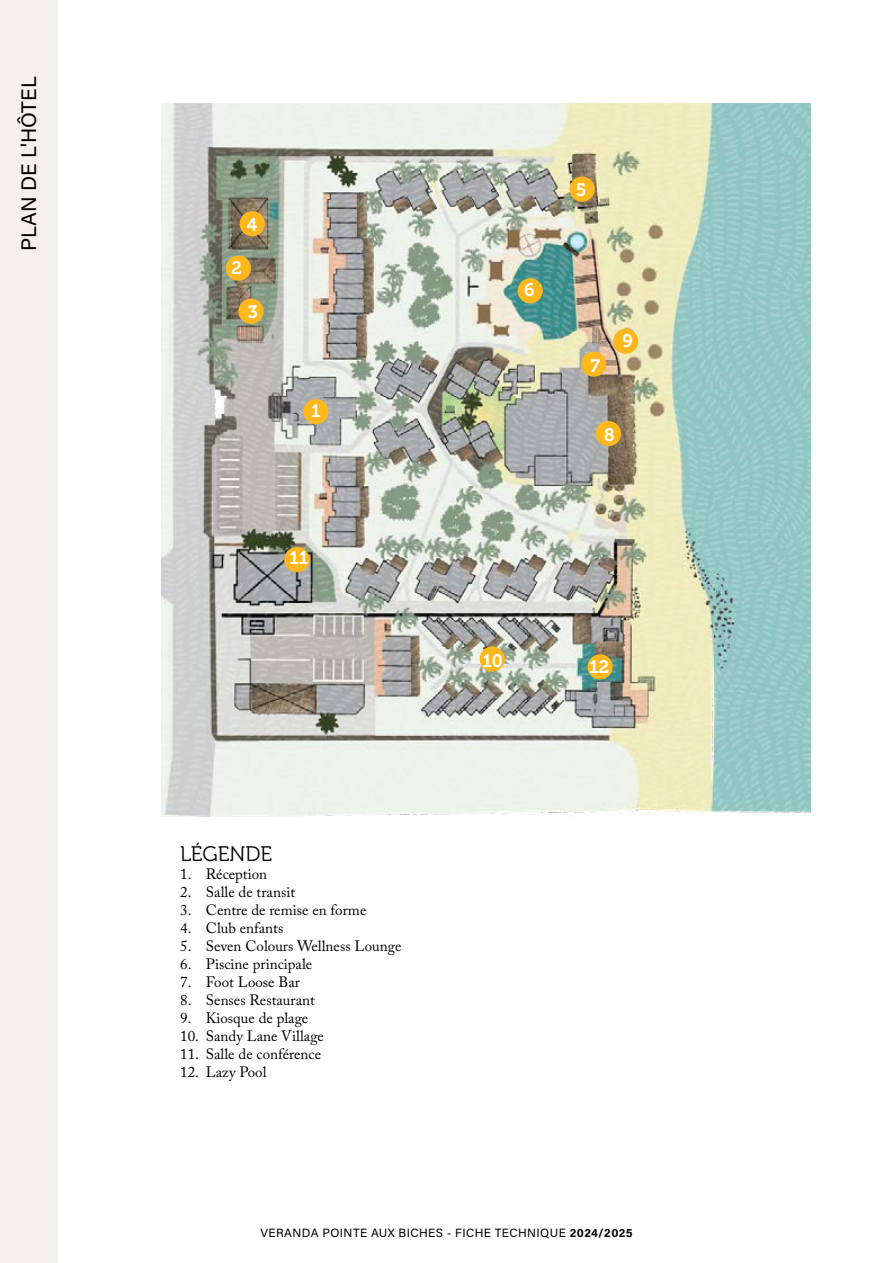
<style>
.page{position:relative;width:893px;height:1263px;background:#fff}
.page>*{position:absolute;margin:0;border:0;box-sizing:border-box;transform-origin:0 0}
.t1{font:21px "Acumin Variable Concept";color:#000}
.t2{font:21px "Museo 300";color:#000}
.t3{font:18px "Museo 700";color:#fff}
.t4{font:15px "Adobe Caslon Pro";color:#000}
.t5{font:12px "Acumin Variable Concept";letter-spacing:.03em;color:#000}
</style>
<div class="page">
<div style="left:0;top:0;width:57px;height:1263px;background:#f4f1ed"></div>
<img style="left:162px;top:103px;width:649px;height:713px">
<div style="left:587px;top:654px;width:26px;height:25px;background:#ffb71e;border-radius:50%"></div>
<div style="left:240px;top:211px;width:25px;height:25px;background:#ffb71e;border-radius:50%"></div>
<div style="left:226px;top:256px;width:25px;height:25px;background:#ffb71e;border-radius:50%"></div>
<div style="left:569px;top:177px;width:26px;height:25px;background:#ffb71e;border-radius:50%"></div>
<div style="left:238px;top:299px;width:26px;height:25px;background:#ffb71e;border-radius:50%"></div>
<div style="left:303px;top:399px;width:25px;height:25px;background:#ffb71e;border-radius:50%"></div>
<div style="left:518px;top:278px;width:25px;height:25px;background:#ffb71e;border-radius:50%"></div>
<div style="left:581px;top:351px;width:25px;height:26px;background:#ffb71e;border-radius:50%"></div>
<div style="left:596px;top:421px;width:25px;height:25px;background:#ffb71e;border-radius:50%"></div>
<div style="left:613px;top:329px;width:25px;height:25px;background:#ffb71e;border-radius:50%"></div>
<div style="left:284px;top:547px;width:25px;height:25px;background:#ffb71e;border-radius:50%"></div>
<div style="left:480px;top:646px;width:25px;height:26px;background:#ffb71e;border-radius:50%"></div>
<h1 class="t1" style="left:15px;top:251px;width:176px;rotate:-90deg">PLAN DE L'HÔTEL</h1>
<p class="t3" style="left:247px;top:215px;width:12px">4</p>
<p class="t3" style="left:231px;top:258px;width:12px">2</p>
<p class="t3" style="left:248px;top:302px;width:12px">3</p>
<p class="t3" style="left:311px;top:401px;width:11px">1</p>
<p class="t3" style="left:289px;top:548px;width:21px">11</p>
<h1 class="t2" style="left:180px;top:842px;width:93px">LÉGENDE</h1>
<p class="t4" style="left:180px;top:865px;width:88px">1. Réception</p>
<p class="t4" style="left:180px;top:883px;width:116px">2. Salle de transit</p>
<p class="t4" style="left:180px;top:901px;width:188px">3. Centre de remise en forme</p>
<p class="t4" style="left:180px;top:919px;width:105px">4. Club enfants</p>
<p class="t4" style="left:180px;top:937px;width:223px">5. Seven Colours Wellness Lounge</p>
<p class="t4" style="left:180px;top:955px;width:133px">6. Piscine principale</p>
<p class="t4" style="left:180px;top:973px;width:121px">7. Foot Loose Bar</p>
<p class="t4" style="left:180px;top:991px;width:136px">8. Senses Restaurant</p>
<p class="t4" style="left:180px;top:1009px;width:129px">9. Kiosque de plage</p>
<p class="t4" style="left:180px;top:1027px;width:145px">10. Sandy Lane Village</p>
<p class="t4" style="left:180px;top:1045px;width:142px">11. Salle de conférence</p>
<p class="t4" style="left:180px;top:1063px;width:88px">12. Lazy Pool</p>
<p class="t3" style="left:524px;top:280px;width:12px">6</p>
<p class="t3" style="left:576px;top:180px;width:12px">5</p>
<p class="t3" style="left:590px;top:356px;width:11px">7</p>
<p class="t3" style="left:622px;top:331px;width:12px">9</p>
<p class="t3" style="left:604px;top:425px;width:12px">8</p>
<p class="t3" style="left:483px;top:650px;width:22px">10</p>
<p class="t3" style="left:589px;top:656px;width:22px">12</p>
<p class="t5" style="left:260px;top:1225px;width:374px">VERANDA POINTE AUX BICHES - FICHE TECHNIQUE 2024/2025</p>
</div>
